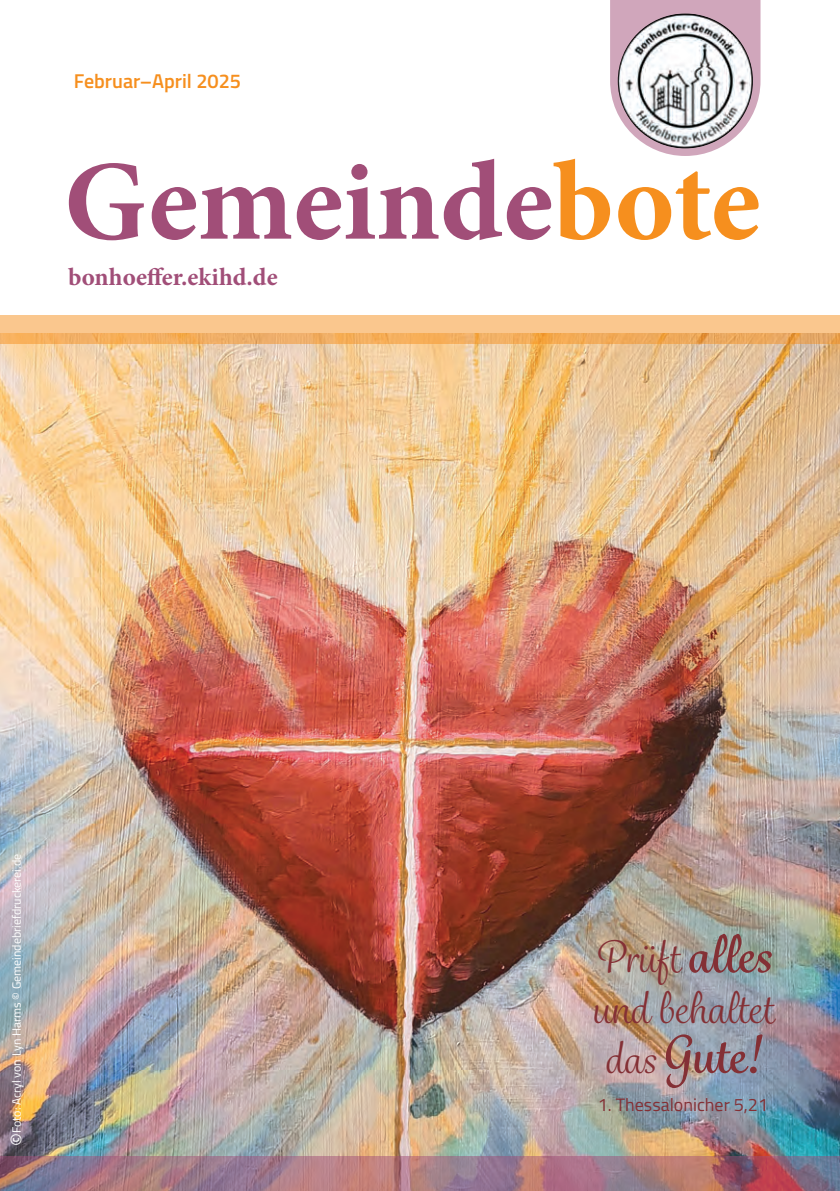
<style>
.page{position:relative;width:840px;height:1191px;background:#fff}
.page>*{position:absolute;margin:0;border:0;box-sizing:border-box;transform-origin:0 0}
.t1{font:700 113.6px "Minion Pro";color:#a14e78}
.t2{font:700 50px "Grafolita Script";color:#843035}
.t3{font:42px/50.4px "Grafolita Script";color:#843035}
.t4{font:700 25px "Minion Pro";letter-spacing:.005em;color:#a14e78}
.t5{font:600 20px "Titillium Web";color:#f68f1e}
.t6{font:18px "Titillium Web";color:#843035}
.t7{font:12px "Titillium Web";color:#fff}
.s1{color:#f68f1e}
.s2{font-size:20px}
.s3{font-weight:700;font-size:50px}
.s4{font-weight:400;font-size:42px}
</style>
<div class="page">
<img style="left:0;top:343px;width:839px;height:814px">
<svg style="left:0;top:1157px;width:839px;height:34px;background:#a17581"></svg>
<svg style="left:0;top:315px;width:839px;height:28px;background:#f6bd7c"></svg>
<svg style="left:610px;top:0;width:150px;height:156px"></svg>
<img style="left:617px;top:13px;width:135px;height:135px;border-radius:67px">
<h3 class="t5" style="left:74px;top:66px;width:169px">Februar–April 2025</h3>
<h1 class="t1" style="left:64px;top:122px;width:697px">Gemeinde<span class="s1">bote</span></h1>
<h3 class="t4" style="left:68px;top:260px;width:211px">bonhoeffer.ekihd.de</h3>
<p class="t7" style="left:8px;top:1146px;width:294px;rotate:-90deg"><span class="s2">©</span>Foto: Acryl von Lyn Harms © Gemeindebriefdruckerei.de</p>
<h3 class="t3" style="left:592px;top:934px;width:183px">Prüft <span class="s3">alles </span>und behaltet</h3>
<h2 class="t2" style="left:605px;top:1021px;width:156px"><span class="s4">das</span> Gute!</h2>
<h3 class="t6" style="left:597px;top:1092px;width:172px">1. Thessalonicher 5,21</h3>
</div>
